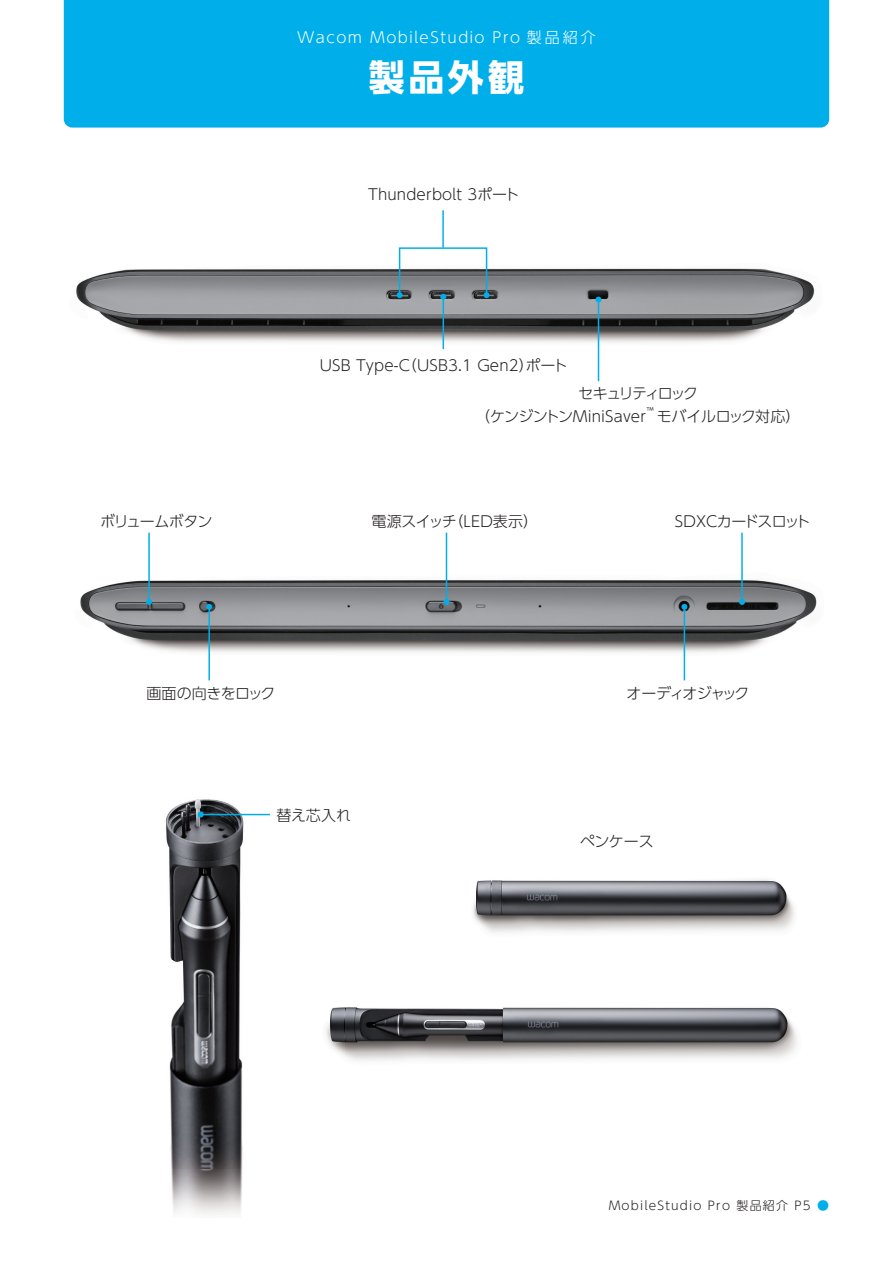
<style>
.page{position:relative;width:893px;height:1263px;background:#fff}
.page>*{position:absolute;margin:0;border:0;box-sizing:border-box;transform-origin:0 0}
.t1{font:700 36px "UD Shin Go Pro";color:#fff}
.t2{font:300 15px/22.5px "UD Shin Go Pro";letter-spacing:-.02em;color:#231f20}
.t3{font:300 15px "UD Shin Go Pro";letter-spacing:.01em;color:#231f20}
.t4{font:300 15px "UD Shin Go Pro";letter-spacing:.1em;color:#fff}
.t5{font:300 15px "UD Shin Go Pro";letter-spacing:-.045em;color:#231f20}
.t6{font:300 15px "UD Shin Go Pro";letter-spacing:-.105em;color:#231f20}
.t7{font:300 15px "UD Shin Go Pro";letter-spacing:-.055em;color:#231f20}
.t8{font:300 12px "UD Shin Go Pro";letter-spacing:.1em;color:#231f20}
.t9{font:300 8.7px "UD Shin Go Pro";color:#231f20}
.s1{color:#00afea}
</style>
<div class="page">
<div style="left:64px;top:0;width:765px;height:128px;background:#00afea"></div>
<img style="left:325px;top:879px;width:472px;height:182px">
<img style="left:165px;top:799px;width:105px;height:415px">
<img style="left:80px;top:572px;width:737px;height:83px">
<img style="left:76px;top:263px;width:739px;height:82px">
<hr style="left:443px;top:297px;width:1px;height:52px;background:#00afea">
<svg style="left:440px;top:296px;width:6px;height:4px"></svg>
<hr style="left:446px;top:533px;width:1px;height:69px;background:#00afea">
<svg style="left:443px;top:599px;width:6px;height:6px"></svg>
<hr style="left:208px;top:607px;width:2px;height:73px;background:#00afea">
<svg style="left:206px;top:604px;width:6px;height:6px"></svg>
<hr style="left:201px;top:814px;width:69px;height:1px;background:#00afea">
<svg style="left:198px;top:811px;width:6px;height:6px"></svg>
<hr style="left:684px;top:607px;width:1px;height:73px;background:#00afea">
<svg style="left:681px;top:604px;width:6px;height:6px"></svg>
<hr style="left:741px;top:533px;width:2px;height:69px;background:#00afea">
<svg style="left:739px;top:599px;width:6px;height:6px"></svg>
<hr style="left:148px;top:533px;width:2px;height:69px;background:#00afea">
<svg style="left:146px;top:599px;width:6px;height:6px"></svg>
<hr style="left:598px;top:300px;width:1px;height:81px;background:#00afea">
<svg style="left:595px;top:297px;width:6px;height:6px"></svg>
<div style="left:399px;top:247px;width:88px;height:49px;border:1px solid #00afea"></div>
<svg style="left:484px;top:292px;width:6px;height:6px"></svg>
<svg style="left:397px;top:292px;width:6px;height:6px"></svg>
<hr style="left:442px;top:210px;width:2px;height:38px;background:#00afea">
<p class="t4" style="left:297px;top:25px;width:300px">Wacom MobileStudio Pro 製品紹介</p>
<h1 class="t1" style="left:369px;top:48px;width:157px">製品外観</h1>
<p class="t3" style="left:368px;top:182px;width:153px">Thunderbolt 3ポート</p>
<p class="t3" style="left:320px;top:353px;width:249px">USB Type-C（USB3.1 Gen2）ポート</p>
<p class="t2" style="left:475px;top:382px;width:225px;text-indent:103px">セキュリティロック（ケンジントンMiniSaver</p>
<p class="t9" style="left:646px;top:404px;width:9px">™</p>
<p class="t2" style="left:657px;top:404px;width:145px">モバイルロック対応）</p>
<p class="t7" style="left:100px;top:509px;width:114px">ボリュームボタン</p>
<p class="t3" style="left:371px;top:509px;width:168px">電源スイッチ（LED表示）</p>
<p class="t5" style="left:675px;top:509px;width:137px">SDXCカードスロット</p>
<p class="t2" style="left:146px;top:681px;width:131px">画面の向きをロック</p>
<p class="t6" style="left:627px;top:681px;width:124px">オーディオジャック</p>
<p class="t2" style="left:276px;top:803px;width:76px">替え芯入れ</p>
<p class="t2" style="left:580px;top:829px;width:75px">ペンケース</p>
<p class="t8" style="left:609px;top:1195px;width:222px">MobileStudio Pro 製品紹介 P5 <span class="s1">●</span></p>
</div>
